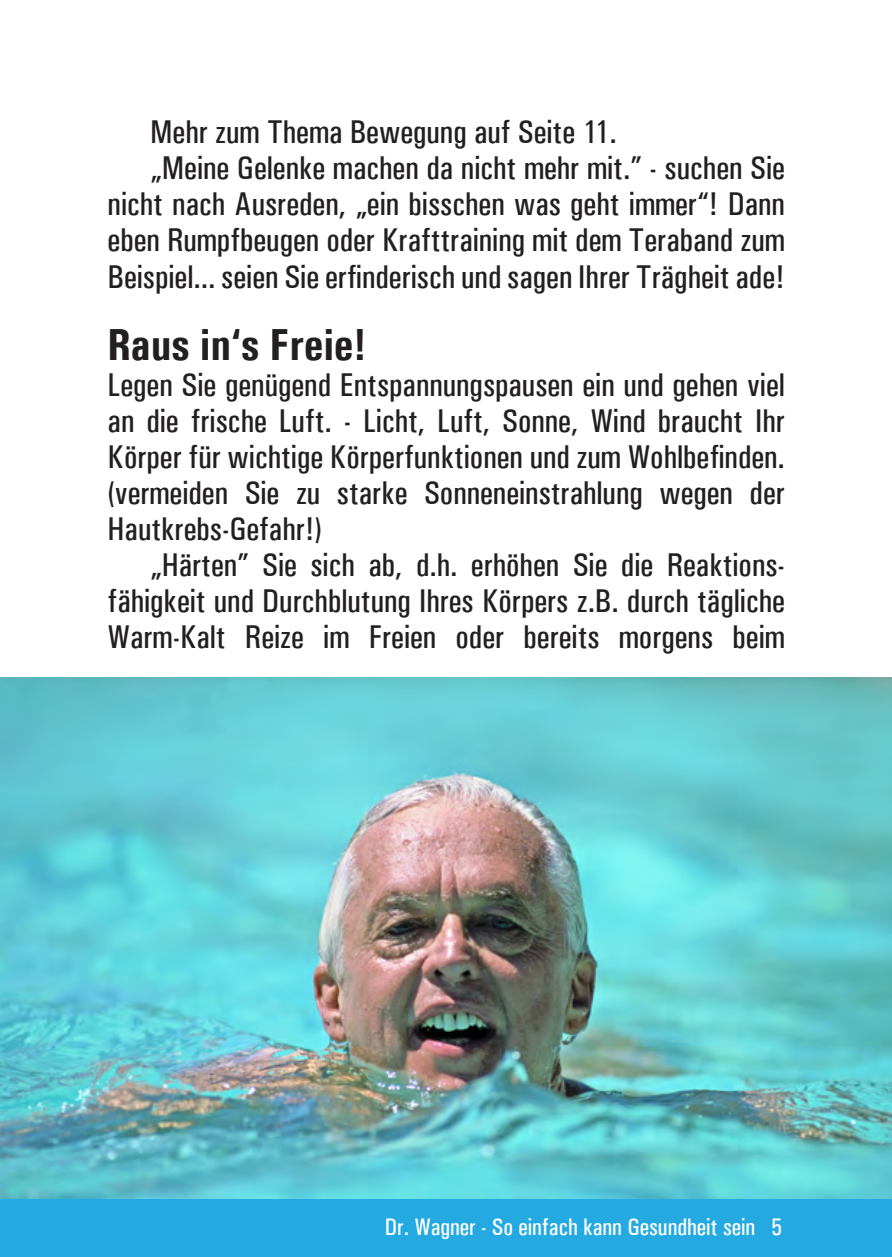
<style>
.page{position:relative;width:892px;height:1257px;background:#fff}
.page>*{position:absolute;margin:0;border:0;box-sizing:border-box;transform-origin:0 0}
.t1{font:700 condensed 45px "Univers";color:#231f20}
.t2{font:500 condensed 33px/36px "Univers";color:#231f20;text-align:justify}
.t3{font:500 condensed 24px "Univers";color:#fff}
</style>
<div class="page">
<div style="left:0;top:1198px;width:891px;height:59px;background:#24aae1"></div>
<img style="left:0;top:677px;width:891px;height:521px">
<p class="t2" style="left:150px;top:114px;width:468px">Mehr zum Thema Bewegung auf Seite 11.</p>
<p class="t2" style="left:150px;top:150px;width:636px">„Meine Gelenke machen da nicht mehr mit.” - suchen Sie</p>
<p class="t2" style="left:108px;top:186px;width:678px">nicht nach Ausreden, „ein bisschen was geht immer“! Dann</p>
<p class="t2" style="left:108px;top:222px;width:678px">eben Rumpfbeugen oder Krafttraining mit dem Teraband zum</p>
<p class="t2" style="left:108px;top:258px;width:678px">Beispiel... seien Sie erfinderisch und sagen Ihrer Trägheit ade!</p>
<h1 class="t1" style="left:108px;top:317px;width:260px">Raus in‘s Freie!</h1>
<p class="t2" style="left:108px;top:366px;width:678px">Legen Sie genügend Entspannungspausen ein und gehen viel an die frische Luft. - Licht, Luft, Sonne, Wind braucht Ihr Körper für wichtige Körperfunktionen und zum Wohlbefinden. (vermeiden Sie zu starke Sonneneinstrahlung wegen der Hautkrebs-Gefahr!)</p>
<p class="t2" style="left:108px;top:546px;width:678px;text-indent:43px">„Härten” Sie sich ab, d.h. erhöhen Sie die Reaktions&shy;fähigkeit und Durchblutung Ihres Körpers z.B. durch tägliche Warm-Kalt Reize im Freien oder bereits morgens beim</p>
<p class="t3" style="left:384px;top:1212px;width:399px">Dr. Wagner - So einfach kann Gesundheit sein 5</p>
</div>
